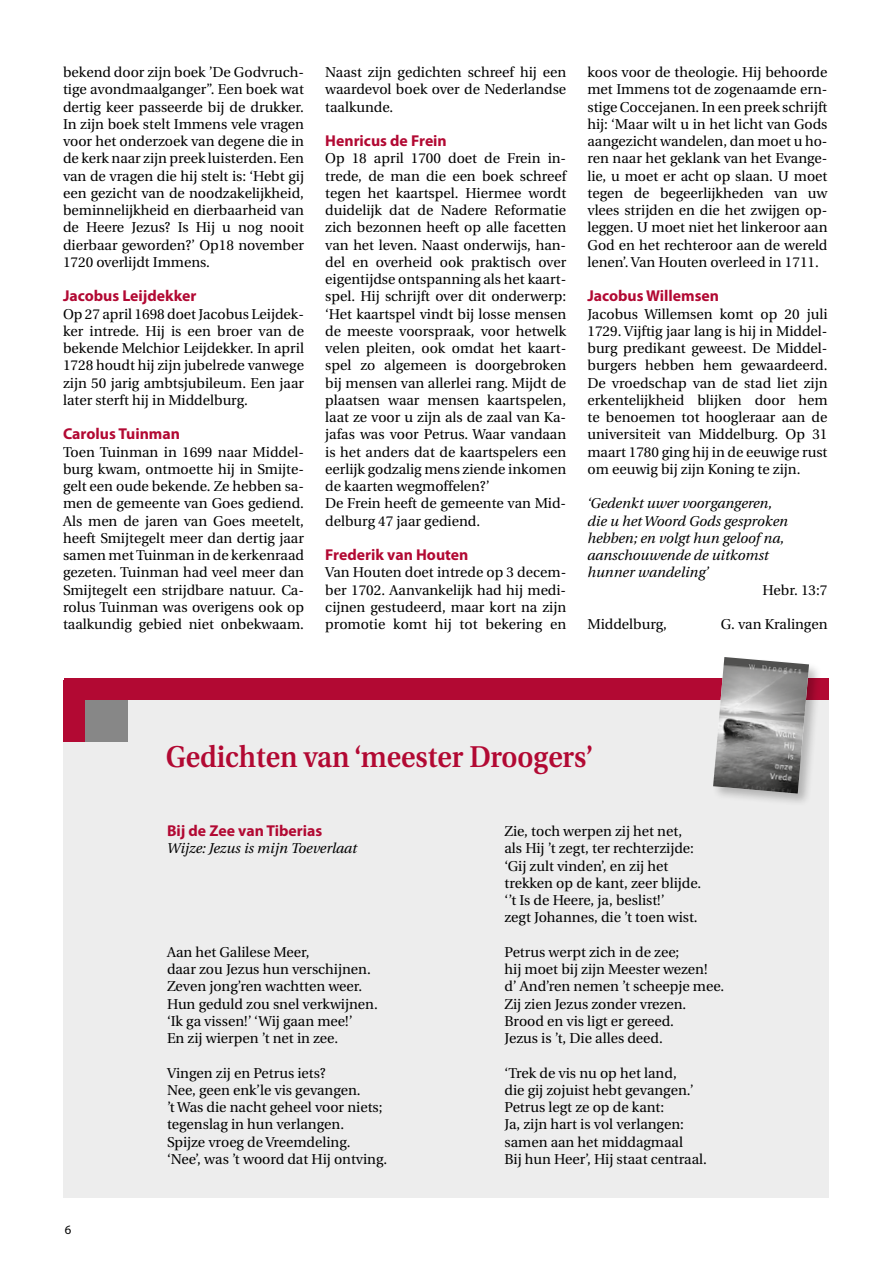
<style>
.page{position:relative;width:893px;height:1263px;background:#fff}
.page>*{position:absolute;margin:0;border:0;box-sizing:border-box;transform-origin:0 0}
.t1{font:600 30px "Utopia";color:#b20933;scale:.92 1}
.t2{font:700 15.75px "Myriad Pro";color:#b20933}
.t3{font:14.25px/17.2px "Utopia";color:#000;text-align:justify}
.t4{font:italic 14.25px/17.2px "Utopia";color:#000}
.t5{font:12.75px "Myriad Pro";color:#000}
</style>
<div class="page">
<div style="left:64px;top:684px;width:765px;height:513px;background:#ededed"></div>
<div style="left:64px;top:682px;width:64px;height:60px;background:#878787"></div>
<div style="left:64px;top:681px;width:21px;height:61px;background:#b20933"></div>
<div style="left:64px;top:678px;width:764px;height:22px;background:#b20933"></div>
<div style="left:711px;top:655px;width:112px;height:153px;background:#000;opacity:.25"></div>
<img style="left:713px;top:657px;width:96px;height:137px">
<p class="t3" style="left:63px;top:64px;width:242px">bekend door zijn boek ’De Godvruch&shy;tige avondmaalganger”. Een boek wat dertig keer passeerde bij de drukker.<br>In zijn boek stelt Immens vele vragen voor het onderzoek van degene die in de kerk naar zijn preek luisterden. Een van de vragen die hij stelt is: ‘Hebt gij een gezicht van de noodzakelijkheid, beminnelijkheid en dierbaarheid van de Heere Jezus? Is Hij u nog nooit dierbaar geworden?’ Op18 november 1720 overlijdt Immens.</p>
<p class="t2" style="left:63px;top:287px;width:135px">Jacobus Leijdekker</p>
<p class="t3" style="left:63px;top:305px;width:242px">Op 27 april 1698 doet Jacobus Leijdek&shy;ker intrede. Hij is een broer van de bekende Melchior Leijdekker. In april 1728 houdt hij zijn jubelrede vanwege zijn 50 jarig ambtsjubileum. Een jaar later sterft hij in Middelburg.</p>
<p class="t2" style="left:63px;top:425px;width:118px">Carolus Tuinman</p>
<p class="t3" style="left:63px;top:443px;width:242px">Toen Tuinman in 1699 naar Middel&shy;burg kwam, ontmoette hij in Smijte&shy;gelt een oude bekende. Ze hebben sa&shy;men de gemeente van Goes gediend.<br>Als men de jaren van Goes meetelt, heeft Smijtegelt meer dan dertig jaar samen met Tuinman in de kerkenraad gezeten. Tuinman had veel meer dan Smijtegelt een strijdbare natuur. Ca&shy;rolus Tuinman was overigens ook op taalkundig gebied niet onbekwaam.</p>
<p class="t3" style="left:325px;top:64px;width:242px">Naast zijn gedichten schreef hij een waardevol boek over de Nederlandse taalkunde.</p>
<p class="t2" style="left:325px;top:132px;width:123px">Henricus de Frein</p>
<p class="t3" style="left:325px;top:150px;width:242px;text-align:left">Op 18 april 1700 doet de Frein in&shy;trede, de man die een boek schreef tegen het kaartspel. Hiermee wordt duidelijk dat de Nadere Reformatie zich bezonnen heeft op alle facetten van het leven. Naast onderwijs, han&shy;del en overheid ook praktisch over eigentijdse ontspanning als het kaart&shy;spel. Hij schrijft over dit onderwerp: ‘Het kaartspel vindt bij losse mensen de meeste voorspraak, voor hetwelk velen pleiten, ook omdat het kaart&shy;spel zo algemeen is doorgebroken bij mensen van allerlei rang. Mijdt de plaatsen waar mensen kaartspelen, laat ze voor u zijn als de zaal van Ka&shy;jafas was voor Petrus. Waar vandaan is het anders dat de kaartspelers een eerlijk godzalig mens ziende inkomen de kaarten wegmoffelen?’<br>De Frein heeft de gemeente van Mid&shy;delburg 47 jaar gediend.</p>
<p class="t2" style="left:325px;top:546px;width:145px">Frederik van Houten</p>
<p class="t3" style="left:325px;top:564px;width:242px">Van Houten doet intrede op 3 decem&shy;ber 1702. Aanvankelijk had hij medi&shy;cijnen gestudeerd, maar kort na zijn promotie komt hij tot bekering en</p>
<p class="t3" style="left:587px;top:64px;width:242px">koos voor de theologie. Hij behoorde met Immens tot de zogenaamde ern&shy;stige Coccejanen. In een preek schrijft hij: ‘Maar wilt u in het licht van Gods aangezicht wandelen, dan moet u ho&shy;ren naar het geklank van het Evange&shy;lie, u moet er acht op slaan. U moet tegen de begeerlijkheden van uw vlees strijden en die het zwijgen op&shy;leggen. U moet niet het linkeroor aan God en het rechteroor aan de wereld lenen’. Van Houten overleed in 1711.</p>
<p class="t2" style="left:587px;top:287px;width:133px">Jacobus Willemsen</p>
<p class="t3" style="left:587px;top:305px;width:242px">Jacobus Willemsen komt op 20 juli 1729. Vijftig jaar lang is hij in Middel&shy;burg predikant geweest. De Middel&shy;burgers hebben hem gewaardeerd.<br>De vroedschap van de stad liet zijn erkentelijkheid blijken door hem te benoemen tot hoogleraar aan de universiteit van Middelburg. Op 31 maart 1780 ging hij in de eeuwige rust om eeuwig bij zijn Koning te zijn.</p>
<p class="t4" style="left:587px;top:495px;width:202px">‘Gedenkt uwer voorgangeren, die u het Woord Gods gesproken hebben; en volgt hun geloof na, aanschouwende de uitkomst hunner wandeling’</p>
<p class="t3" style="left:763px;top:581px;width:66px">Hebr. 13:7</p>
<p class="t3" style="left:587px;top:616px;width:81px">Middelburg,</p>
<p class="t3" style="left:721px;top:616px;width:108px">G. van Kralingen</p>
<h1 class="t1" style="left:166px;top:740px;width:466px">Gedichten van ‘meester Droogers’</h1>
<p class="t5" style="left:65px;top:1222px;width:8px">6</p>
<p class="t2" style="left:167px;top:822px;width:157px">Bij de Zee van Tiberias</p>
<p class="t4" style="left:167px;top:840px;width:191px">Wijze: Jezus is mijn Toeverlaat</p>
<p class="t3" style="left:167px;top:944px;width:212px;text-align:left">Aan het Galilese Meer,<br>daar zou Jezus hun verschijnen.<br>Zeven jong’ren wachtten weer.<br>Hun geduld zou snel verkwijnen. ‘Ik ga vissen!’ ‘Wij gaan mee!’<br>En zij wierpen ’t net in zee.</p>
<p class="t3" style="left:167px;top:1064px;width:222px;text-align:left">Vingen zij en Petrus iets?<br>Nee, geen enk’le vis gevangen.<br>’t Was die nacht geheel voor niets; tegenslag in hun verlangen.<br>Spijze vroeg de Vreemdeling. ‘Nee’, was ’t woord dat Hij ontving.</p>
<p class="t3" style="left:504px;top:823px;width:198px;text-align:left">Zie, toch werpen zij het net, als Hij ’t zegt, ter rechterzijde: ‘Gij zult vinden’, en zij het trekken op de kant, zeer blijde. ‘’t Is de Heere, ja, beslist!’<br>zegt Johannes, die ’t toen wist.</p>
<p class="t3" style="left:504px;top:944px;width:221px;text-align:left">Petrus werpt zich in de zee;<br>hij moet bij zijn Meester wezen!<br>d’ And’ren nemen ’t scheepje mee.<br>Zij zien Jezus zonder vrezen.<br>Brood en vis ligt er gereed.<br>Jezus is ’t, Die alles deed.</p>
<p class="t3" style="left:504px;top:1064px;width:204px;text-align:left">‘Trek de vis nu op het land,<br>die gij zojuist hebt gevangen.’<br>Petrus legt ze op de kant:<br>Ja, zijn hart is vol verlangen: samen aan het middagmaal<br>Bij hun Heer’, Hij staat centraal.</p>
</div>
